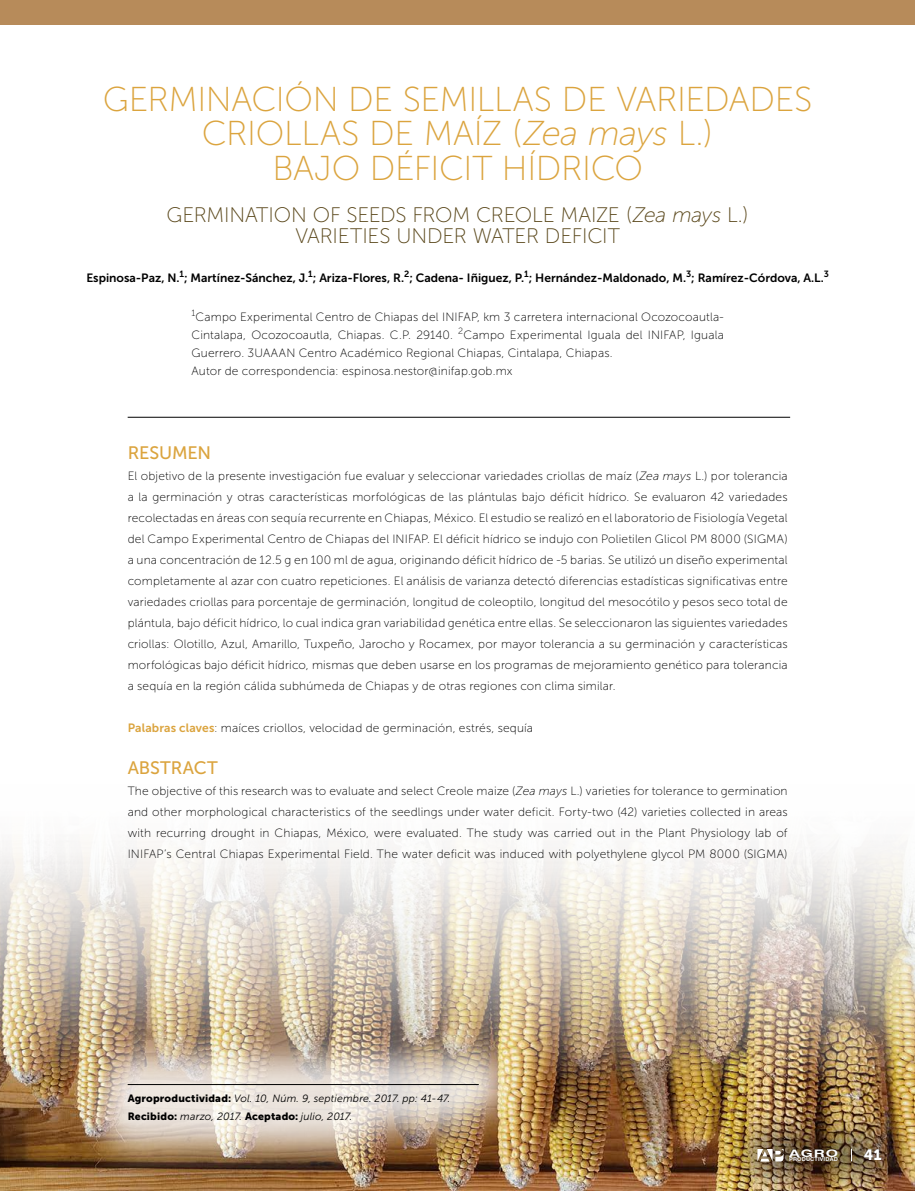
<style>
.page{position:relative;width:915px;height:1191px;background:#fff}
.page>*{position:absolute;margin:0;border:0;box-sizing:border-box;transform-origin:0 0}
.t1{font:34.5px/34.5px "Museo Sans 100";letter-spacing:-.01em;color:#dba43e;text-align:center}
.t2{font:21px/21px "Museo Sans 100";letter-spacing:-.01em;color:#584518;text-align:center}
.t3{font:18px "Museo Sans 500";letter-spacing:-.005em;color:#dba43e}
.t4{font:15px "Museo Sans 900";color:#fff}
.t5{font:12px/21px "Museo Sans 100";letter-spacing:.015em;color:#000;text-align:justify}
.t6{font:12px "Museo Sans 700";color:#000}
.t7{font:italic 10.5px/18px "Museo Sans 300";letter-spacing:.015em;color:#000}
.t8{font:700 10.35px "Swiss 721 BT";color:#fff;scale:1.52 1}
.t9{font:9px "Museo Sans 100";color:#000}
.t10{font:700 5.4px "Swiss 721 BT";letter-spacing:.03em;color:#fff}
.s1{font-style:italic}
.s2{font-family:"Museo Sans 700";color:#dba43e}
.s3{font-family:"Museo Sans 900";font-style:normal}
</style>
<div class="page">
<img style="left:0;top:847px;width:914px;height:344px">
<div style="left:71px;top:1026px;width:463px;height:152px;background:#fff;opacity:.85"></div>
<hr style="left:128px;top:1084px;width:350px;height:1px;background:#000">
<div style="left:0;top:0;width:914px;height:24px;background:#b78b5a"></div>
<hr style="left:128px;top:417px;width:661px;height:1px;background:#000">
<div style="left:716px;top:1107px;width:198px;height:84px;background:#000;opacity:.75"></div>
<svg style="left:756px;top:1148px;width:27px;height:13px"></svg>
<svg style="left:850px;top:1148px;width:1px;height:13px"></svg>
<h1 class="t1" style="left:103px;top:82px;width:710px">GERMINACIÓN DE SEMILLAS DE VARIEDADES<br>CRIOLLAS DE MAÍZ (<span class="s1">Zea mays</span> L.)<br>BAJO DÉFICIT HÍDRICO</h1>
<h2 class="t2" style="left:166px;top:204px;width:583px">GERMINATION OF SEEDS FROM CREOLE MAIZE (<span class="s1">Zea mays</span> L.)<br>VARIETIES UNDER WATER DEFICIT</h2>
<p class="t6" style="left:86px;top:271px;width:744px">Espinosa-Paz, N.<sup>1</sup>; Martínez-Sánchez, J.<sup>1</sup>; Ariza-Flores, R.<sup>2</sup>; Cadena- Iñiguez, P.<sup>1</sup>; Hernández-Maldonado, M.<sup>3</sup>; Ramírez-Córdova, A.L.<sup>3</sup></p>
<p class="t9" style="left:191px;top:308px;width:5px">1</p>
<p class="t5" style="left:191px;top:308px;width:533px;line-height:18px;text-align:left;text-indent:4px">Campo Experimental Centro de Chiapas del INIFAP, km 3 carretera internacional Ocozocoautla-Cintalapa, Ocozocoautla, Chiapas. C.P. 29140. <sup>2</sup>Campo Experimental Iguala del INIFAP, Iguala Guerrero. 3UAAAN Centro Académico Regional Chiapas, Cintalapa, Chiapas.<br>Autor de correspondencia: espinosa.nestor@inifap.gob.mx</p>
<h3 class="t3" style="left:128px;top:443px;width:85px">RESUMEN</h3>
<p class="t5" style="left:128px;top:465px;width:661px">El objetivo de la presente investigación fue evaluar y seleccionar variedades criollas de maíz (<span class="s1">Zea mays</span> L.) por tolerancia a la germinación y otras características morfológicas de las plántulas bajo déficit hídrico. Se evaluaron 42 variedades recolectadas en áreas con sequía recurrente en Chiapas, México. El estudio se realizó en el laboratorio de Fisiología Vegetal del Campo Experimental Centro de Chiapas del INIFAP. El déficit hídrico se indujo con Polietilen Glicol PM 8000 (SIGMA) a una concentración de 12.5 g en 100 ml de agua, originando déficit hídrico de -5 barias. Se utilizó un diseño experimental completamente al azar con cuatro repeticiones. El análisis de varianza detectó diferencias estadísticas significativas entre variedades criollas para porcentaje de germinación, longitud de coleoptilo, longitud del mesocótilo y pesos seco total de plántula, bajo déficit hídrico, lo cual indica gran variabilidad genética entre ellas. Se seleccionaron las siguientes variedades criollas: Olotillo, Azul, Amarillo, Tuxpeño, Jarocho y Rocamex, por mayor tolerancia a su germinación y características morfológicas bajo déficit hídrico, mismas que deben usarse en los programas de mejoramiento genético para tolerancia a sequía en la región cálida subhúmeda de Chiapas y de otras regiones con clima similar.</p>
<p class="t5" style="left:128px;top:717px;width:407px"><span class="s2">Palabras claves</span>: maíces criollos, velocidad de germinación, estrés, sequía</p>
<h3 class="t3" style="left:128px;top:758px;width:92px">ABSTRACT</h3>
<p class="t5" style="left:128px;top:780px;width:661px">The objective of this research was to evaluate and select Creole maize (<span class="s1">Zea mays</span> L.) varieties for tolerance to germination and other morphological characteristics of the seedlings under water deficit. Forty-two (42) varieties collected in areas with recurring drought in Chiapas, México, were evaluated. The study was carried out in the Plant Physiology lab of INIFAP’s Central Chiapas Experimental Field. The water deficit was induced with polyethylene glycol PM 8000 (SIGMA)</p>
<p class="t7" style="left:128px;top:1089px;width:324px"><span class="s3">Agroproductividad:</span> Vol. 10, Núm. 9, septiembre. 2017. pp: 41-47.<br><span class="s3">Recibido:</span> marzo, 2017. <span class="s3">Aceptado:</span> julio, 2017.</p>
<p class="t8" style="left:789px;top:1145px;width:34px">AGRO</p>
<p class="t10" style="left:789px;top:1155px;width:50px">PRODUCTIVIDAD</p>
<p class="t4" style="left:863px;top:1146px;width:19px">41</p>
</div>
